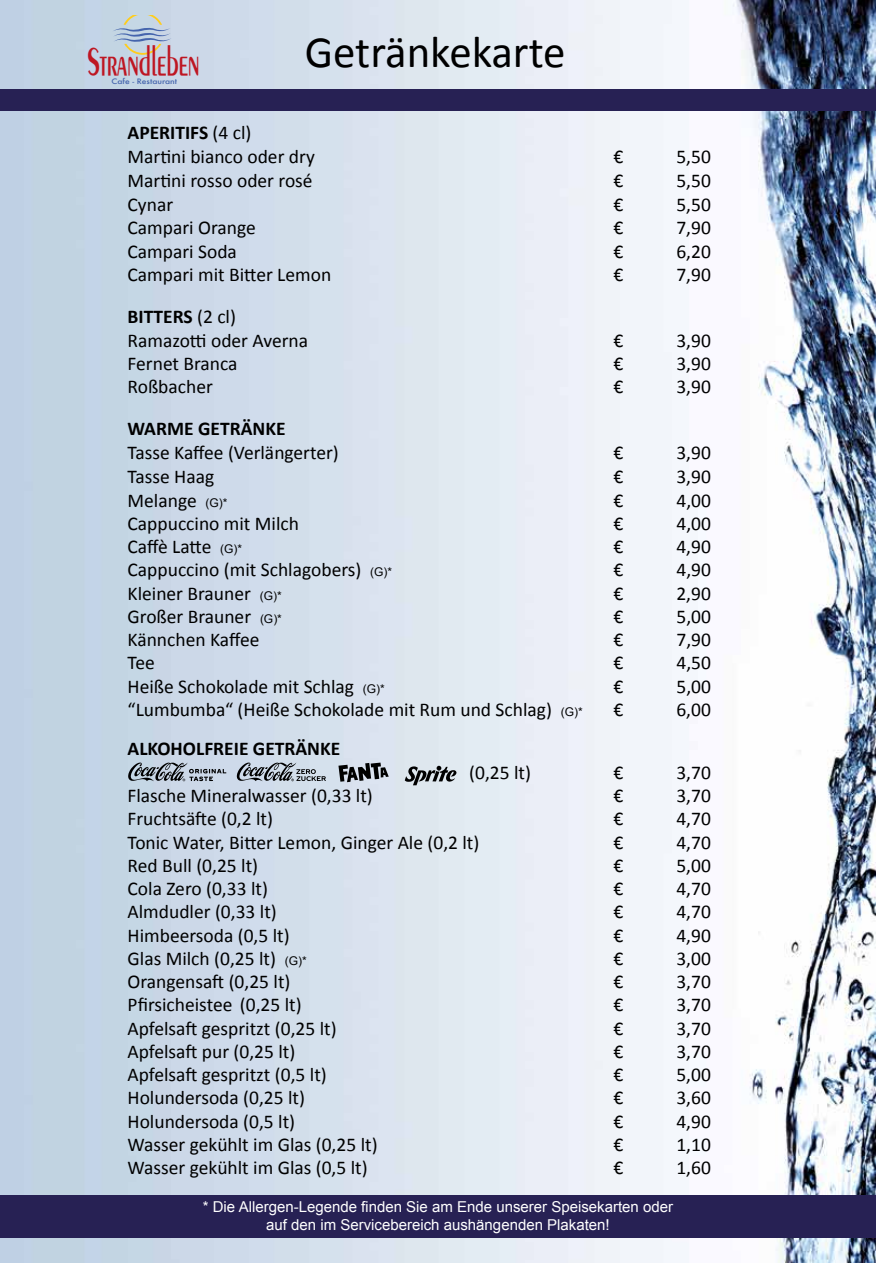
<style>
.page{position:relative;width:876px;height:1263px;background:#fff}
.page>*{position:absolute;margin:0;border:0;box-sizing:border-box;transform-origin:0 0}
.t1{font:45px "Calibri";color:#000}
.t2{font:700 39px "Perrine Small";color:#be1622;scale:.62 1}
.t3{font:19.5px/24px "Calibri";color:#000}
.t4{font:700 19.5px "Calibri";color:#000}
.t5{font:15px/18px "Arial";color:#fff;text-align:center}
.t6{font:500 7.35px "Futura";color:#4565ad;scale:1.15 1}
.s1{font-weight:700}
.s2{font-family:"Arial";font-size:12px}
</style>
<div class="page">
<img style="left:0;top:0;width:876px;height:1263px">
<div style="left:0;top:89px;width:876px;height:22px;background:#272154"></div>
<div style="left:0;top:1195px;width:876px;height:42px;background:#272154"></div>
<svg style="left:112px;top:15px;width:60px;height:40px;background:#bccad4"></svg>
<svg style="left:128px;top:762px;width:100px;height:20px;background:#949ea9"></svg>
<svg style="left:237px;top:762px;width:89px;height:20px;background:#959da7"></svg>
<svg style="left:338px;top:762px;width:51px;height:20px"></svg>
<svg style="left:405px;top:766px;width:51px;height:19px"></svg>
<h2 class="t2" style="left:87px;top:37px;width:184px">Strandleben</h2>
<p class="t6" style="left:112px;top:76px;width:59px">Cafe - Restaurant</p>
<h1 class="t1" style="left:305px;top:21px;width:262px">Getränkekarte</h1>
<p class="t3" style="left:128px;top:120px;width:189px"><span class="s1">APERITIFS</span> (4 cl)<br>Martini bianco oder dry</p>
<p class="t3" style="left:614px;top:144px;width:11px">€</p>
<p class="t3" style="left:676px;top:144px;width:36px">5,50</p>
<p class="t3" style="left:128px;top:168px;width:187px">Martini rosso oder rosé</p>
<p class="t3" style="left:614px;top:168px;width:11px">€</p>
<p class="t3" style="left:676px;top:168px;width:36px">5,50</p>
<p class="t3" style="left:128px;top:192px;width:47px">Cynar</p>
<p class="t3" style="left:614px;top:192px;width:11px">€</p>
<p class="t3" style="left:676px;top:192px;width:36px">5,50</p>
<p class="t3" style="left:128px;top:215px;width:130px">Campari Orange</p>
<p class="t3" style="left:614px;top:215px;width:11px">€</p>
<p class="t3" style="left:676px;top:215px;width:36px">7,90</p>
<p class="t3" style="left:128px;top:238px;width:111px">Campari Soda</p>
<p class="t3" style="left:614px;top:238px;width:11px">€</p>
<p class="t3" style="left:676px;top:238px;width:36px">6,20</p>
<p class="t3" style="left:128px;top:262px;width:205px">Campari mit Bitter Lemon</p>
<p class="t3" style="left:614px;top:262px;width:11px">€</p>
<p class="t3" style="left:676px;top:262px;width:36px">7,90</p>
<p class="t3" style="left:128px;top:304px;width:182px"><span class="s1">BITTERS</span> (2 cl)<br>Ramazotti oder Averna</p>
<p class="t3" style="left:614px;top:328px;width:11px">€</p>
<p class="t3" style="left:676px;top:328px;width:36px">3,90</p>
<p class="t3" style="left:128px;top:351px;width:111px">Fernet Branca</p>
<p class="t3" style="left:614px;top:351px;width:11px">€</p>
<p class="t3" style="left:676px;top:351px;width:36px">3,90</p>
<p class="t3" style="left:128px;top:374px;width:87px">Roßbacher</p>
<p class="t3" style="left:614px;top:374px;width:11px">€</p>
<p class="t3" style="left:676px;top:374px;width:36px">3,90</p>
<p class="t4" style="left:128px;top:415px;width:159px">WARME GETRÄNKE</p>
<p class="t3" style="left:128px;top:440px;width:213px">Tasse Kaffee (Verlängerter)</p>
<p class="t3" style="left:614px;top:440px;width:11px">€</p>
<p class="t3" style="left:676px;top:440px;width:36px">3,90</p>
<p class="t3" style="left:128px;top:464px;width:88px">Tasse Haag</p>
<p class="t3" style="left:614px;top:464px;width:11px">€</p>
<p class="t3" style="left:676px;top:464px;width:36px">3,90</p>
<p class="t3" style="left:128px;top:487px;width:101px">Melange <span class="s2">(G)*</span></p>
<p class="t3" style="left:614px;top:487px;width:11px">€</p>
<p class="t3" style="left:676px;top:487px;width:36px">4,00</p>
<p class="t3" style="left:128px;top:511px;width:173px">Cappuccino mit Milch</p>
<p class="t3" style="left:614px;top:511px;width:11px">€</p>
<p class="t3" style="left:676px;top:511px;width:36px">4,00</p>
<p class="t3" style="left:128px;top:534px;width:116px">Caffè Latte <span class="s2">(G)*</span></p>
<p class="t3" style="left:614px;top:534px;width:11px">€</p>
<p class="t3" style="left:676px;top:534px;width:36px">4,90</p>
<p class="t3" style="left:128px;top:557px;width:266px">Cappuccino (mit Schlagobers) <span class="s2">(G)*</span></p>
<p class="t3" style="left:614px;top:557px;width:11px">€</p>
<p class="t3" style="left:676px;top:557px;width:36px">4,90</p>
<p class="t3" style="left:128px;top:580px;width:156px">Kleiner Brauner <span class="s2">(G)*</span></p>
<p class="t3" style="left:614px;top:580px;width:11px">€</p>
<p class="t3" style="left:676px;top:580px;width:36px">2,90</p>
<p class="t3" style="left:128px;top:604px;width:156px">Großer Brauner <span class="s2">(G)*</span></p>
<p class="t3" style="left:614px;top:604px;width:11px">€</p>
<p class="t3" style="left:676px;top:604px;width:36px">5,00</p>
<p class="t3" style="left:128px;top:627px;width:133px">Kännchen Kaffee</p>
<p class="t3" style="left:614px;top:627px;width:11px">€</p>
<p class="t3" style="left:676px;top:627px;width:36px">7,90</p>
<p class="t3" style="left:128px;top:650px;width:29px">Tee</p>
<p class="t3" style="left:614px;top:650px;width:11px">€</p>
<p class="t3" style="left:676px;top:650px;width:36px">4,50</p>
<p class="t3" style="left:128px;top:673px;width:259px">Heiße Schokolade mit Schlag <span class="s2">(G)*</span></p>
<p class="t3" style="left:614px;top:673px;width:11px">€</p>
<p class="t3" style="left:676px;top:673px;width:36px">5,00</p>
<p class="t3" style="left:128px;top:697px;width:457px">“Lumbumba“ (Heiße Schokolade mit Rum und Schlag) <span class="s2">(G)*</span></p>
<p class="t3" style="left:614px;top:697px;width:11px">€</p>
<p class="t3" style="left:676px;top:697px;width:36px">6,00</p>
<p class="t4" style="left:128px;top:734px;width:214px">ALKOHOLFREIE GETRÄNKE</p>
<p class="t3" style="left:469px;top:760px;width:63px">(0,25 lt)</p>
<p class="t3" style="left:614px;top:760px;width:11px">€</p>
<p class="t3" style="left:676px;top:760px;width:36px">3,70</p>
<p class="t3" style="left:128px;top:783px;width:247px">Flasche Mineralwasser (0,33 lt)</p>
<p class="t3" style="left:614px;top:783px;width:11px">€</p>
<p class="t3" style="left:676px;top:783px;width:36px">3,70</p>
<p class="t3" style="left:128px;top:806px;width:147px">Fruchtsäfte (0,2 lt)</p>
<p class="t3" style="left:614px;top:806px;width:11px">€</p>
<p class="t3" style="left:676px;top:806px;width:36px">4,70</p>
<p class="t3" style="left:128px;top:829px;width:353px">Tonic Water, Bitter Lemon, Ginger Ale (0,2 lt)</p>
<p class="t3" style="left:614px;top:829px;width:11px">€</p>
<p class="t3" style="left:676px;top:829px;width:36px">4,70</p>
<p class="t3" style="left:128px;top:853px;width:132px">Red Bull (0,25 lt)</p>
<p class="t3" style="left:614px;top:853px;width:11px">€</p>
<p class="t3" style="left:676px;top:853px;width:36px">5,00</p>
<p class="t3" style="left:128px;top:876px;width:142px">Cola Zero (0,33 lt)</p>
<p class="t3" style="left:614px;top:876px;width:11px">€</p>
<p class="t3" style="left:676px;top:876px;width:36px">4,70</p>
<p class="t3" style="left:128px;top:899px;width:151px">Almdudler (0,33 lt)</p>
<p class="t3" style="left:614px;top:899px;width:11px">€</p>
<p class="t3" style="left:676px;top:899px;width:36px">4,70</p>
<p class="t3" style="left:128px;top:922px;width:164px">Himbeersoda (0,5 lt)</p>
<p class="t3" style="left:614px;top:922px;width:11px">€</p>
<p class="t3" style="left:676px;top:922px;width:36px">4,90</p>
<p class="t3" style="left:128px;top:946px;width:181px">Glas Milch (0,25 lt) <span class="s2">(G)*</span></p>
<p class="t3" style="left:614px;top:946px;width:11px">€</p>
<p class="t3" style="left:676px;top:946px;width:36px">3,00</p>
<p class="t3" style="left:128px;top:969px;width:164px">Orangensaft (0,25 lt)</p>
<p class="t3" style="left:614px;top:969px;width:11px">€</p>
<p class="t3" style="left:676px;top:969px;width:36px">3,70</p>
<p class="t3" style="left:128px;top:992px;width:176px">Pfirsicheistee (0,25 lt)</p>
<p class="t3" style="left:614px;top:992px;width:11px">€</p>
<p class="t3" style="left:676px;top:992px;width:36px">3,70</p>
<p class="t3" style="left:128px;top:1015px;width:211px">Apfelsaft gespritzt (0,25 lt)</p>
<p class="t3" style="left:614px;top:1015px;width:11px">€</p>
<p class="t3" style="left:676px;top:1015px;width:36px">3,70</p>
<p class="t3" style="left:128px;top:1039px;width:169px">Apfelsaft pur (0,25 lt)</p>
<p class="t3" style="left:614px;top:1039px;width:11px">€</p>
<p class="t3" style="left:676px;top:1039px;width:36px">3,70</p>
<p class="t3" style="left:128px;top:1062px;width:201px">Apfelsaft gespritzt (0,5 lt)</p>
<p class="t3" style="left:614px;top:1062px;width:11px">€</p>
<p class="t3" style="left:676px;top:1062px;width:36px">5,00</p>
<p class="t3" style="left:128px;top:1085px;width:179px">Holundersoda (0,25 lt)</p>
<p class="t3" style="left:614px;top:1085px;width:11px">€</p>
<p class="t3" style="left:676px;top:1085px;width:36px">3,60</p>
<p class="t3" style="left:128px;top:1108px;width:169px">Holundersoda (0,5 lt)</p>
<p class="t3" style="left:614px;top:1108px;width:11px">€</p>
<p class="t3" style="left:676px;top:1108px;width:36px">4,90</p>
<p class="t3" style="left:128px;top:1132px;width:252px">Wasser gekühlt im Glas (0,25 lt)</p>
<p class="t3" style="left:614px;top:1132px;width:11px">€</p>
<p class="t3" style="left:676px;top:1132px;width:36px">1,10</p>
<p class="t3" style="left:128px;top:1155px;width:242px">Wasser gekühlt im Glas (0,5 lt)</p>
<p class="t3" style="left:614px;top:1155px;width:11px">€</p>
<p class="t3" style="left:676px;top:1155px;width:36px">1,60</p>
<p class="t5" style="left:203px;top:1198px;width:472px">* Die Allergen-Legende finden Sie am Ende unserer Speisekarten oder auf den im Servicebereich aushängenden Plakaten!</p>
</div>
